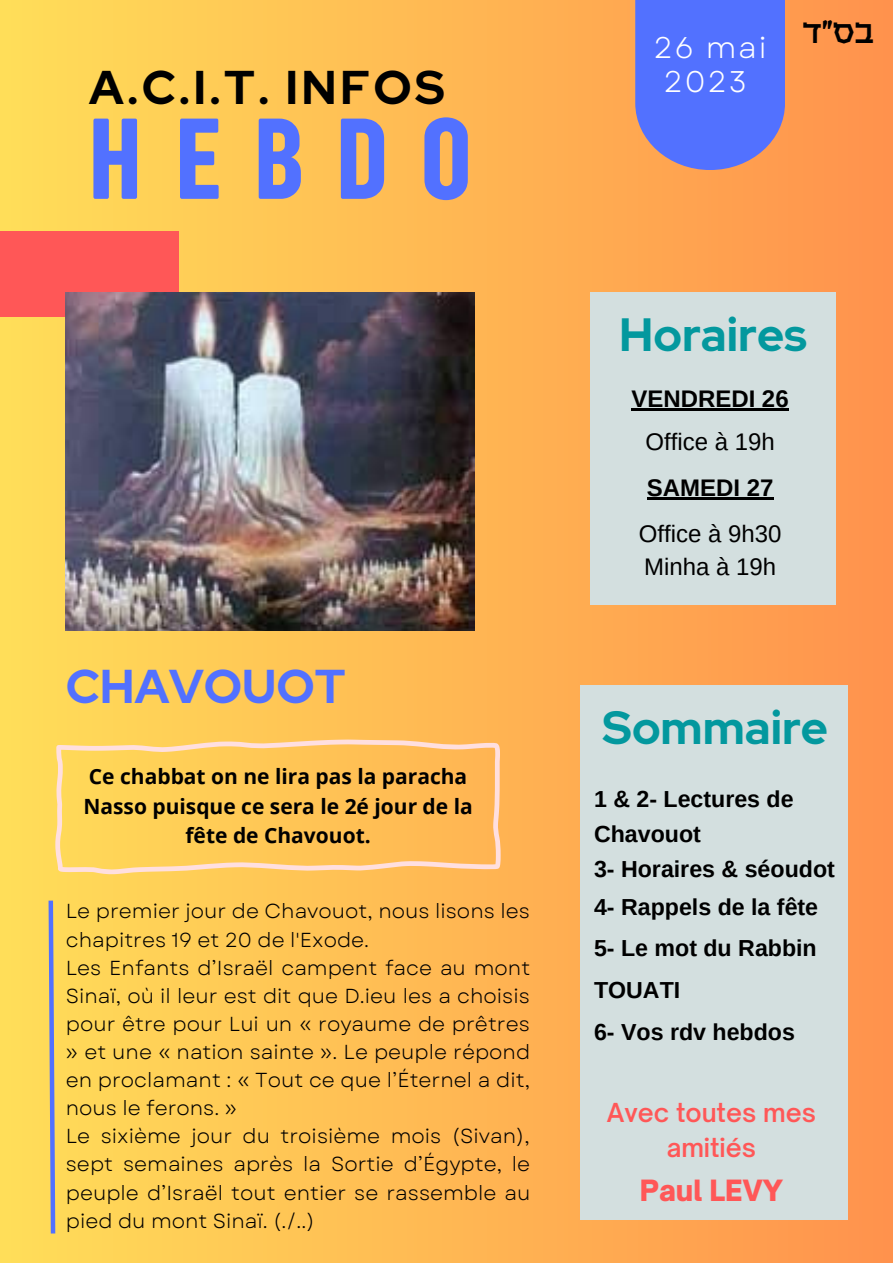
<style>
.page{position:relative;width:893px;height:1264px;background:#fff}
.page>*{position:absolute;margin:0;border:0;box-sizing:border-box;transform-origin:0 0}
.t1{font:118.65px "Sugo Pro Display";letter-spacing:.29em;color:#5271ff}
.t2{font:700 47.25px "Red Hat Display";color:#5271ff}
.t3{font:700 47.1px "Red Hat Display";letter-spacing:.07em;color:#000}
.t4{font:700 46.5px "Red Hat Display";color:#03989e}
.t5{font:31.5px "Brenda FM";color:#000}
.t6{font:29.85px "Garet";letter-spacing:.065em;color:#fff}
.t7{font:900 28.05px "Open Sauce One";color:#ff5757}
.t8{font:600 25.05px/35px "Open Sauce One";color:#ff5757;text-align:center}
.t9{font:24px "Arimo";color:#000}
.t10{font:700 24px "Arimo";color:#000}
.t11{font:700 23.25px/34.8px "Arimo";color:#000}
.t12{font:700 21px/29.2px "Open Sans";color:#000;text-align:center}
.t13{font:20.25px/28px "Garet";color:#000;text-align:justify}
</style>
<div class="page">
<div style="left:0;top:0;width:892px;height:1262px;background:linear-gradient(to right,#ffde59,#fe924d)"></div>
<div style="left:635px;top:0;width:149px;height:170px;background:#5271ff"></div>
<div style="left:0;top:231px;width:178px;height:85px;background:#ff5757"></div>
<img style="left:66px;top:292px;width:408px;height:339px">
<div style="left:590px;top:292px;width:245px;height:313px;background:#d3dfdf"></div>
<div style="left:580px;top:685px;width:268px;height:534px;background:#d3dfdf"></div>
<svg style="left:55px;top:739px;width:445px;height:135px;background:#ffc861"></svg>
<hr style="left:631px;top:408px;width:157px;height:2px;background:#000">
<hr style="left:646px;top:497px;width:127px;height:3px;background:#000">
<svg style="left:46px;top:896px;width:12px;height:341px;background:#bfb395"></svg>
<p class="t3" style="left:89px;top:56px;width:357px">A.C.I.T. INFOS</p>
<p class="t1" style="left:89px;top:90px;width:383px">HEBDO</p>
<p class="t2" style="left:66px;top:654px;width:281px">CHAVOUOT</p>
<p class="t12" style="left:83px;top:761px;width:391px">Ce chabbat on ne lira pas la paracha<br>Nasso puisque ce sera le 2é jour de la fête de Chavouot.</p>
<p class="t13" style="left:66px;top:897px;width:465px">Le premier jour de Chavouot, nous lisons les chapitres 19 et 20 de l'Exode.</p>
<p class="t13" style="left:66px;top:953px;width:466px">Les Enfants d’Israël campent face au mont Sinaï, où il leur est dit que D.ieu les a choisis pour être pour Lui un « royaume de prêtres » et une « nation sainte ». Le peuple répond en proclamant : « Tout ce que l’Éternel a dit, nous le ferons. »</p>
<p class="t13" style="left:66px;top:1122px;width:466px">Le sixième jour du troisième mois (Sivan), sept semaines après la Sortie d’Égypte, le peuple d’Israël tout entier se rassemble au pied du mont Sinaï. (./..)</p>
<p class="t6" style="left:653px;top:26px;width:115px">26 mai</p>
<p class="t6" style="left:663px;top:60px;width:85px">2023</p>
<p class="t5" style="left:802px;top:17px;width:73px">ד ס" ב</p>
<p class="t4" style="left:619px;top:303px;width:189px">Horaires</p>
<p class="t10" style="left:631px;top:385px;width:159px">VENDREDI 26</p>
<p class="t9" style="left:645px;top:428px;width:131px">Office à 19h</p>
<p class="t10" style="left:646px;top:474px;width:128px">SAMEDI 27</p>
<p class="t9" style="left:638px;top:520px;width:144px">Office à 9h30</p>
<p class="t9" style="left:644px;top:553px;width:133px">Minha à 19h</p>
<p class="t4" style="left:602px;top:697px;width:227px">Sommaire</p>
<p class="t11" style="left:594px;top:781px;width:201px">1 &amp; 2- Lectures de<br>Chavouot</p>
<p class="t11" style="left:594px;top:851px;width:242px">3- Horaires &amp; séoudot</p>
<p class="t11" style="left:594px;top:889px;width:226px">4- Rappels de la fête</p>
<p class="t11" style="left:594px;top:927px;width:224px;line-height:41.5px">5- Le mot du Rabbin<br>TOUATI</p>
<p class="t11" style="left:594px;top:1014px;width:202px">6- Vos rdv hebdos</p>
<p class="t8" style="left:606px;top:1095px;width:211px">Avec toutes mes amitiés</p>
<p class="t7" style="left:639px;top:1172px;width:144px">Paul LEVY</p>
</div>
